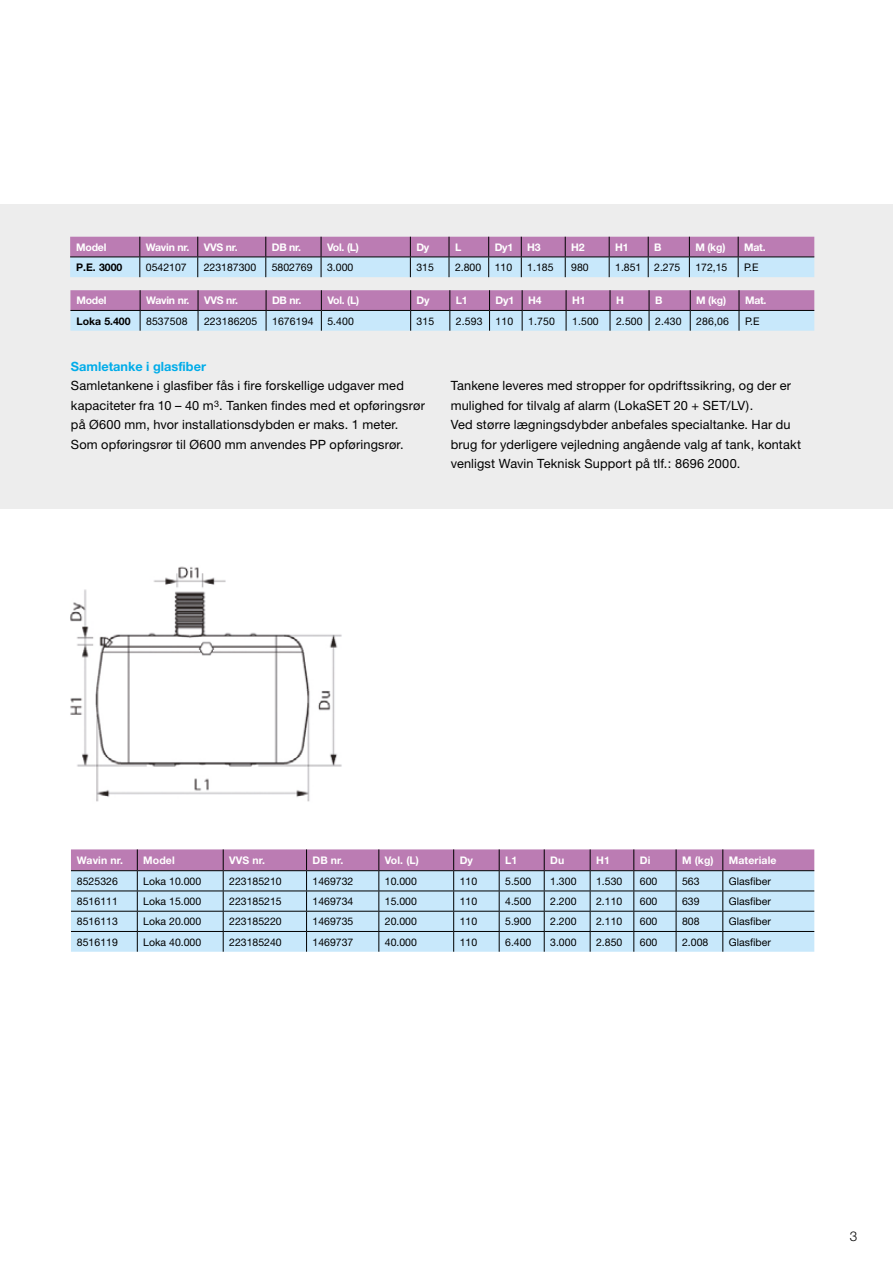
<style>
.page{position:relative;width:893px;height:1263px;background:#fff}
.page>*{position:absolute;margin:0;border:0;box-sizing:border-box;transform-origin:0 0}
.t1{font:300 13.5px "Helvetica Neue";color:#000}
.t2{font:12.75px/19.5px "Helvetica Neue";letter-spacing:.01em;color:#000}
.t3{font:700 12.75px "Helvetica Neue";color:#00ace9}
.t4{font:10.5px "Helvetica Neue";color:#000}
.t5{font:700 10.5px "Helvetica Neue";letter-spacing:-.02em;color:#fff}
.t6{font:700 10.5px "Helvetica Neue";color:#000}
.t7{font:700 10.5px "Helvetica Neue";letter-spacing:.01em;color:#fff}
</style>
<div class="page">
<div style="left:0;top:204px;width:893px;height:305px;background:#ededed"></div>
<svg style="left:71px;top:849px;width:743px;height:103px;background:#bbc6df"></svg>
<img style="left:70px;top:566px;width:272px;height:236px">
<svg style="left:70px;top:237px;width:744px;height:40px;background:#b9aace"></svg>
<svg style="left:70px;top:290px;width:744px;height:41px;background:#b9abce"></svg>
<p class="t5" style="left:76px;top:241px;width:32px">Model</p>
<p class="t5" style="left:146px;top:241px;width:45px">Wavin nr.</p>
<p class="t5" style="left:204px;top:241px;width:35px">VVS nr.</p>
<p class="t5" style="left:272px;top:241px;width:31px">DB nr.</p>
<p class="t5" style="left:327px;top:241px;width:33px">Vol. (L)</p>
<p class="t5" style="left:416px;top:241px;width:15px">Dy</p>
<p class="t5" style="left:455px;top:241px;width:8px">L</p>
<p class="t5" style="left:495px;top:241px;width:20px">Dy1</p>
<p class="t5" style="left:527px;top:241px;width:15px">H3</p>
<p class="t5" style="left:571px;top:241px;width:15px">H2</p>
<p class="t5" style="left:615px;top:241px;width:15px">H1</p>
<p class="t5" style="left:654px;top:241px;width:9px">B</p>
<p class="t5" style="left:695px;top:241px;width:32px">M (kg)</p>
<p class="t5" style="left:744px;top:241px;width:23px">Mat.</p>
<p class="t6" style="left:76px;top:261px;width:48px">P.E. 3000</p>
<p class="t4" style="left:146px;top:261px;width:42px">0542107</p>
<p class="t4" style="left:204px;top:261px;width:54px">223187300</p>
<p class="t4" style="left:272px;top:261px;width:42px">5802769</p>
<p class="t4" style="left:327px;top:261px;width:28px">3.000</p>
<p class="t4" style="left:416px;top:261px;width:19px">315</p>
<p class="t4" style="left:455px;top:261px;width:28px">2.800</p>
<p class="t4" style="left:495px;top:261px;width:19px">110</p>
<p class="t4" style="left:527px;top:261px;width:28px">1.185</p>
<p class="t4" style="left:571px;top:261px;width:19px">980</p>
<p class="t4" style="left:615px;top:261px;width:67px">1.851 2.275</p>
<p class="t4" style="left:695px;top:261px;width:34px">172,15</p>
<p class="t4" style="left:744px;top:261px;width:16px">P.E</p>
<p class="t5" style="left:76px;top:294px;width:32px">Model</p>
<p class="t5" style="left:146px;top:294px;width:45px">Wavin nr.</p>
<p class="t5" style="left:204px;top:294px;width:35px">VVS nr.</p>
<p class="t5" style="left:272px;top:294px;width:31px">DB nr.</p>
<p class="t5" style="left:327px;top:294px;width:33px">Vol. (L)</p>
<p class="t5" style="left:417px;top:294px;width:15px">Dy</p>
<p class="t5" style="left:456px;top:294px;width:13px">L1</p>
<p class="t5" style="left:496px;top:294px;width:20px">Dy1</p>
<p class="t5" style="left:528px;top:294px;width:15px">H4</p>
<p class="t5" style="left:572px;top:294px;width:15px">H1</p>
<p class="t5" style="left:616px;top:294px;width:9px">H</p>
<p class="t5" style="left:655px;top:294px;width:9px">B</p>
<p class="t5" style="left:696px;top:294px;width:32px">M (kg)</p>
<p class="t5" style="left:745px;top:294px;width:23px">Mat.</p>
<p class="t6" style="left:76px;top:314px;width:56px">Loka 5.400</p>
<p class="t4" style="left:146px;top:315px;width:43px">8537508</p>
<p class="t4" style="left:204px;top:315px;width:55px">223186205</p>
<p class="t4" style="left:272px;top:315px;width:43px">1676194</p>
<p class="t4" style="left:327px;top:315px;width:28px">5.400</p>
<p class="t4" style="left:417px;top:315px;width:19px">315</p>
<p class="t4" style="left:456px;top:315px;width:59px">2.593 110</p>
<p class="t4" style="left:528px;top:315px;width:28px">1.750</p>
<p class="t4" style="left:572px;top:315px;width:28px">1.500</p>
<p class="t4" style="left:616px;top:315px;width:67px">2.500 2.430</p>
<p class="t4" style="left:696px;top:315px;width:34px">286,06</p>
<p class="t4" style="left:745px;top:315px;width:16px">P.E</p>
<p class="t3" style="left:71px;top:358px;width:136px">Samletanke i glasfiber</p>
<p class="t2" style="left:71px;top:376px;width:355px">Samletankene i glasfiber fås i fire forskellige udgaver med kapaciteter fra 10 – 40 m<sup>3</sup>. Tanken findes med et opføringsrør på Ø600 mm, hvor installationsdybden er maks. 1 meter.<br>Som opføringsrør til Ø600 mm anvendes PP opføringsrør.</p>
<p class="t2" style="left:451px;top:376px;width:352px">Tankene leveres med stropper for opdriftssikring, og der er mulighed for tilvalg af alarm (LokaSET 20 + SET/LV).<br>Ved større lægningsdybder anbefales specialtanke. Har du brug for yderligere vejledning angående valg af tank, kontakt venligst Wavin Teknisk Support på tlf.: 8696 2000.</p>
<p class="t5" style="left:77px;top:853px;width:47px">Wavin nr.</p>
<p class="t5" style="left:143px;top:853px;width:33px">Model</p>
<p class="t5" style="left:229px;top:853px;width:37px">VVS nr.</p>
<p class="t5" style="left:313px;top:853px;width:32px">DB nr.</p>
<p class="t5" style="left:385px;top:853px;width:36px">Vol. (L)</p>
<p class="t5" style="left:460px;top:853px;width:15px">Dy</p>
<p class="t5" style="left:505px;top:853px;width:14px">L1</p>
<p class="t5" style="left:550px;top:853px;width:16px">Du</p>
<p class="t5" style="left:596px;top:853px;width:15px">H1</p>
<p class="t5" style="left:640px;top:853px;width:12px">Di</p>
<p class="t5" style="left:682px;top:853px;width:33px">M (kg)</p>
<p class="t7" style="left:729px;top:853px;width:49px">Materiale</p>
<p class="t4" style="left:77px;top:875px;width:42px">8525326</p>
<p class="t4" style="left:143px;top:875px;width:59px">Loka 10.000</p>
<p class="t4" style="left:229px;top:875px;width:54px">223185210</p>
<p class="t4" style="left:313px;top:875px;width:42px">1469732</p>
<p class="t4" style="left:385px;top:875px;width:34px">10.000</p>
<p class="t4" style="left:460px;top:875px;width:19px">110</p>
<p class="t4" style="left:505px;top:875px;width:28px">5.500</p>
<p class="t4" style="left:550px;top:875px;width:28px">1.300</p>
<p class="t4" style="left:596px;top:875px;width:28px">1.530</p>
<p class="t4" style="left:640px;top:875px;width:19px">600</p>
<p class="t4" style="left:682px;top:875px;width:19px">563</p>
<p class="t4" style="left:729px;top:875px;width:43px">Glasfiber</p>
<p class="t4" style="left:77px;top:895px;width:42px">8516111</p>
<p class="t4" style="left:143px;top:895px;width:59px">Loka 15.000</p>
<p class="t4" style="left:229px;top:895px;width:54px">223185215</p>
<p class="t4" style="left:313px;top:895px;width:42px">1469734</p>
<p class="t4" style="left:385px;top:895px;width:34px">15.000</p>
<p class="t4" style="left:460px;top:895px;width:19px">110</p>
<p class="t4" style="left:505px;top:895px;width:28px">4.500</p>
<p class="t4" style="left:550px;top:895px;width:28px">2.200</p>
<p class="t4" style="left:596px;top:895px;width:28px">2.110</p>
<p class="t4" style="left:640px;top:895px;width:19px">600</p>
<p class="t4" style="left:682px;top:895px;width:19px">639</p>
<p class="t4" style="left:729px;top:895px;width:43px">Glasfiber</p>
<p class="t4" style="left:77px;top:915px;width:42px">8516113</p>
<p class="t4" style="left:143px;top:915px;width:59px">Loka 20.000</p>
<p class="t4" style="left:229px;top:915px;width:54px">223185220</p>
<p class="t4" style="left:313px;top:915px;width:42px">1469735</p>
<p class="t4" style="left:385px;top:915px;width:34px">20.000</p>
<p class="t4" style="left:460px;top:915px;width:19px">110</p>
<p class="t4" style="left:505px;top:915px;width:28px">5.900</p>
<p class="t4" style="left:550px;top:915px;width:28px">2.200</p>
<p class="t4" style="left:596px;top:915px;width:28px">2.110</p>
<p class="t4" style="left:640px;top:915px;width:19px">600</p>
<p class="t4" style="left:682px;top:915px;width:19px">808</p>
<p class="t4" style="left:729px;top:915px;width:43px">Glasfiber</p>
<p class="t4" style="left:77px;top:936px;width:42px">8516119</p>
<p class="t4" style="left:143px;top:936px;width:59px">Loka 40.000</p>
<p class="t4" style="left:229px;top:936px;width:54px">223185240</p>
<p class="t4" style="left:313px;top:936px;width:42px">1469737</p>
<p class="t4" style="left:385px;top:936px;width:34px">40.000</p>
<p class="t4" style="left:460px;top:936px;width:19px">110</p>
<p class="t4" style="left:505px;top:936px;width:28px">6.400</p>
<p class="t4" style="left:550px;top:936px;width:28px">3.000</p>
<p class="t4" style="left:596px;top:936px;width:28px">2.850</p>
<p class="t4" style="left:640px;top:936px;width:19px">600</p>
<p class="t4" style="left:682px;top:936px;width:28px">2.008</p>
<p class="t4" style="left:729px;top:936px;width:43px">Glasfiber</p>
<p class="t1" style="left:850px;top:1227px;width:9px">3</p>
</div>
